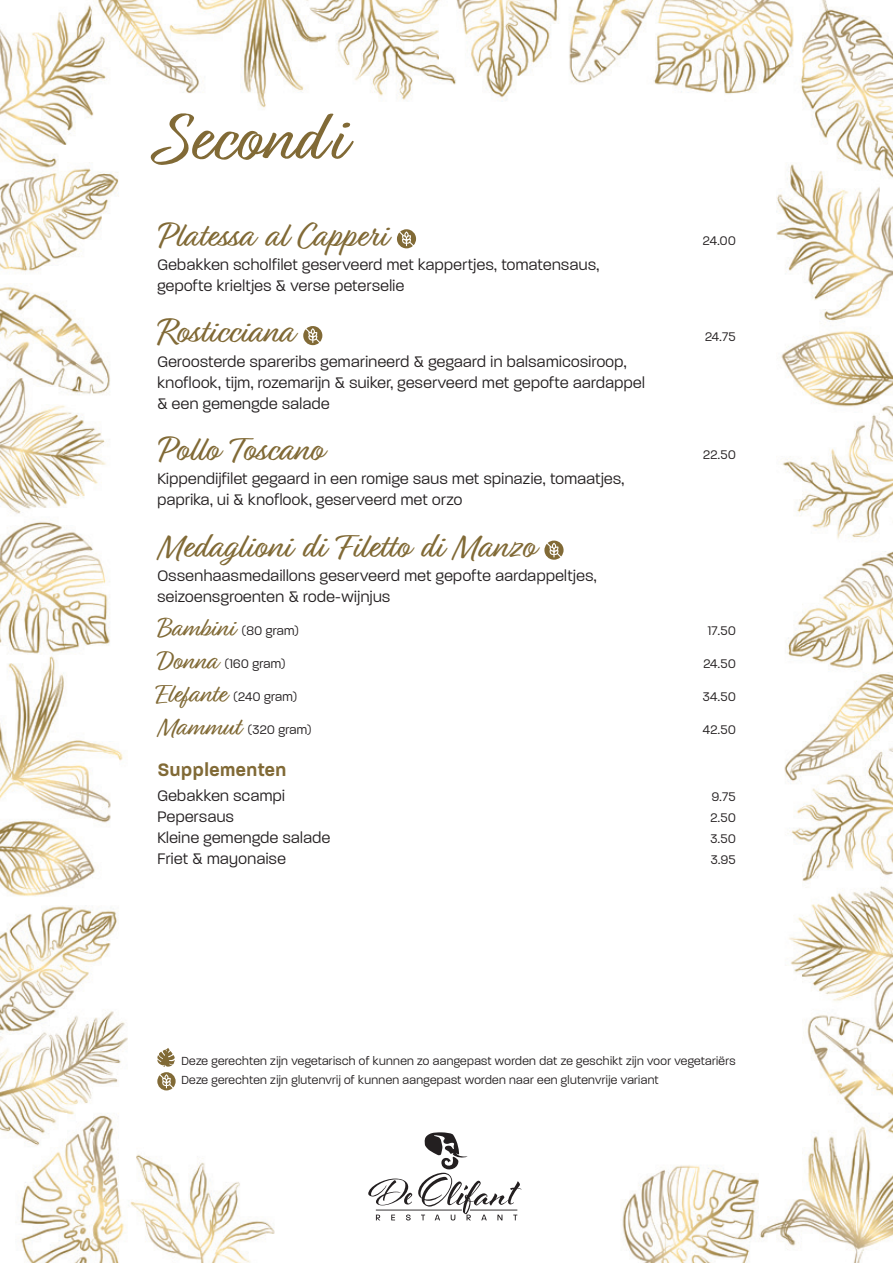
<style>
.page{position:relative;width:893px;height:1263px;background:#fff}
.page>*{position:absolute;margin:0;border:0;box-sizing:border-box;transform-origin:0 0}
.t1{font:72px "Relation";color:#816a36}
.t2{font:36px "Relation";color:#816a36}
.t3{font:600 19.5px "Paralucent";letter-spacing:.03em;color:#816a36;scale:.95 1}
.t4{font:300 16.5px/21px "Paralucent";letter-spacing:.03em;color:#231f20;scale:.95 1}
.t5{font:300 13.5px "Paralucent";letter-spacing:.03em;color:#231f20;scale:.95 1}
.t6{font:300 12.6px/19.5px "Paralucent";letter-spacing:.03em;color:#231f20;scale:.95 1}
.s1{font-family:"Relation";font-weight:400;font-size:27px;color:#816a36}
</style>
<div class="page">
<img style="left:0;top:0;width:893px;height:1263px">
<svg style="left:368px;top:1178px;width:44px;height:27px"></svg>
<svg style="left:376px;top:1214px;width:4px;height:6px"></svg>
<svg style="left:391px;top:1214px;width:4px;height:6px"></svg>
<svg style="left:406px;top:1214px;width:5px;height:6px"></svg>
<svg style="left:418px;top:1132px;width:103px;height:88px"></svg>
<hr style="left:470px;top:1209px;width:47px;height:1px;background:#231f20">
<hr style="left:376px;top:1209px;width:86px;height:1px;background:#231f20">
<svg style="left:397px;top:229px;width:19px;height:19px"></svg>
<svg style="left:303px;top:326px;width:19px;height:19px"></svg>
<svg style="left:544px;top:541px;width:20px;height:19px"></svg>
<svg style="left:157px;top:1048px;width:19px;height:42px"></svg>
<h1 class="t1" style="left:157px;top:97px;width:186px">Secondi</h1>
<h2 class="t2" style="left:157px;top:214px;width:230px">Platessa al Capperi</h2>
<p class="t4" style="left:157px;top:254px;width:467px">Gebakken scholfilet geserveerd met kappertjes, tomatensaus, gepofte krieltjes &amp; verse peterselie</p>
<h2 class="t2" style="left:157px;top:311px;width:137px">Rosticciana</h2>
<p class="t4" style="left:157px;top:351px;width:515px">Geroosterde spareribs gemarineerd &amp; gegaard in balsamicosiroop, knoflook, tijm, rozemarijn &amp; suiker, geserveerd met gepofte aardappel &amp; een gemengde salade</p>
<h2 class="t2" style="left:157px;top:429px;width:166px">Pollo Toscano</h2>
<p class="t5" style="left:703px;top:232px;width:36px">24.00</p>
<p class="t5" style="left:705px;top:329px;width:34px">24.75</p>
<p class="t5" style="left:703px;top:447px;width:36px">22.50</p>
<p class="t4" style="left:157px;top:468px;width:493px">Kippendijfilet gegaard in een romige saus met spinazie, tomaatjes, paprika, ui &amp; knoflook, geserveerd met orzo</p>
<h2 class="t2" style="left:157px;top:526px;width:378px">Medaglioni di Filetto di Manzo</h2>
<p class="t4" style="left:157px;top:565px;width:464px">Ossenhaasmedaillons geserveerd met gepofte aardappeltjes, seizoensgroenten &amp; rode-wijnjus</p>
<p class="t5" style="left:157px;top:623px;width:150px"><span class="s1">Bambini</span> (80 gram)</p>
<p class="t5" style="left:708px;top:623px;width:31px">17.50</p>
<p class="t5" style="left:157px;top:656px;width:136px"><span class="s1">Donna</span> (160 gram)</p>
<p class="t5" style="left:703px;top:656px;width:35px">24.50</p>
<p class="t5" style="left:157px;top:689px;width:149px"><span class="s1">Elefante</span> (240 gram)</p>
<p class="t5" style="left:703px;top:689px;width:36px">34.50</p>
<p class="t5" style="left:157px;top:722px;width:164px"><span class="s1">Mammut</span> (320 gram)</p>
<p class="t5" style="left:703px;top:722px;width:36px">42.50</p>
<p class="t3" style="left:157px;top:758px;width:137px">Supplementen</p>
<p class="t4" style="left:157px;top:785px;width:136px">Gebakken scampi</p>
<p class="t5" style="left:712px;top:789px;width:27px">9.75</p>
<p class="t4" style="left:157px;top:806px;width:82px">Pepersaus</p>
<p class="t5" style="left:710px;top:810px;width:28px">2.50</p>
<p class="t4" style="left:157px;top:827px;width:183px">Kleine gemengde salade</p>
<p class="t5" style="left:711px;top:831px;width:28px">3.50</p>
<p class="t4" style="left:157px;top:848px;width:137px">Friet &amp; mayonaise</p>
<p class="t5" style="left:711px;top:852px;width:28px">3.95</p>
<p class="t6" style="left:181px;top:1051px;width:585px">Deze gerechten zijn vegetarisch of kunnen zo aangepast worden dat ze geschikt zijn voor vegetariërs<br>Deze gerechten zijn glutenvrij of kunnen aangepast worden naar een glutenvrije variant</p>
</div>
